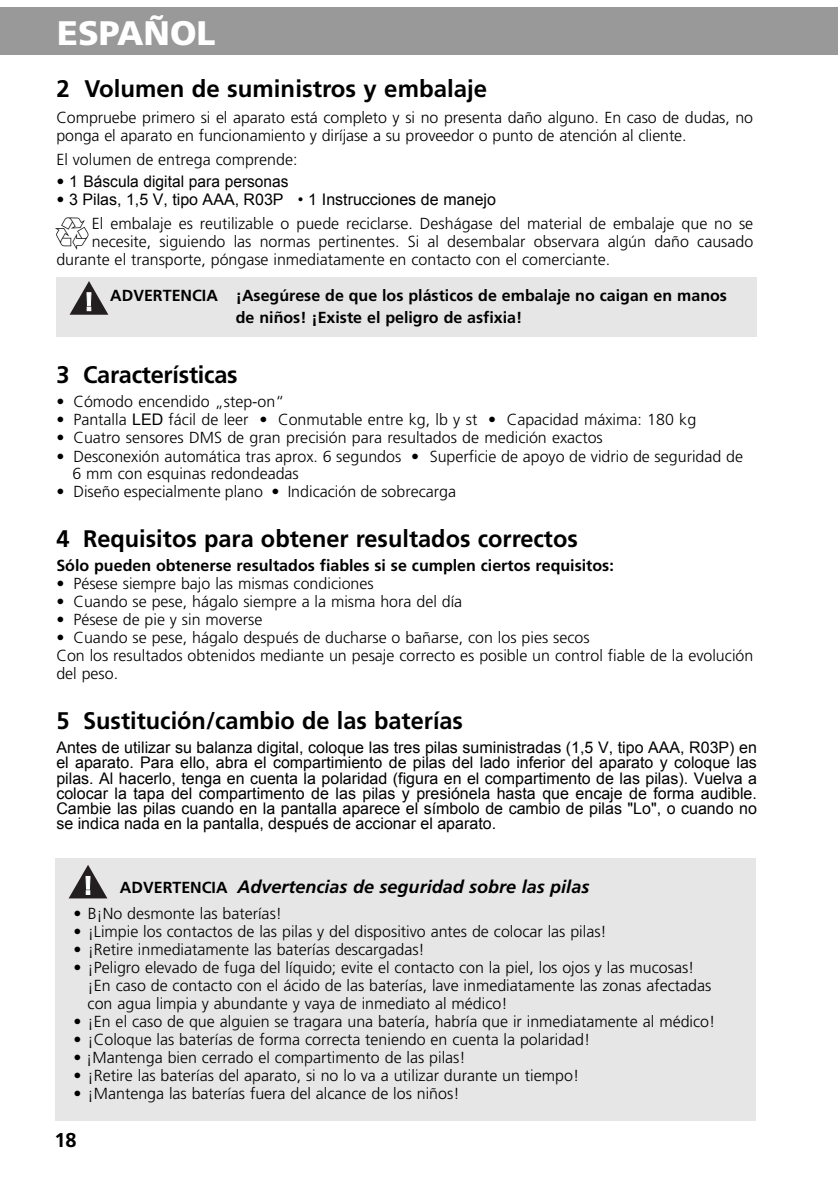
<style>
.page{position:relative;width:838px;height:1186px;background:#fff}
.page>*{position:absolute;margin:0;border:0;box-sizing:border-box;transform-origin:0 0}
.t1{font:900 34px "Frutiger";color:#fff}
.t2{font:700 24px "Frutiger";color:#000}
.t3{font:700 20px "Frutiger";color:#000}
.t4{font:italic 700 18px "Frutiger";color:#000}
.t5{font:300 16px/18px "Frutiger";color:#000}
.t6{font:16px/15.2px "Arial";color:#000;text-align:justify}
.t7{font:700 16px/22px "Frutiger";color:#000}
.s1{font-family:"Frutiger";font-weight:300}
.s2{font-family:"Arial";font-weight:400}
.s3{font-style:normal;font-size:16px}
</style>
<div class="page">
<div style="left:0;top:7px;width:837px;height:47px;background:#999"></div>
<div style="left:55px;top:858px;width:700px;height:262px;background:#e6e6e6"></div>
<svg style="left:69px;top:865px;width:38px;height:33px"></svg>
<div style="left:56px;top:277px;width:700px;height:59px;background:#e6e6e6"></div>
<svg style="left:69px;top:281px;width:39px;height:34px"></svg>
<img style="left:55px;top:218px;width:33px;height:32px">
<h1 class="t1" style="left:57px;top:20px;width:160px">ESPAÑOL</h1>
<h2 class="t2" style="left:56px;top:79px;width:432px">2 Volumen de suministros y embalaje</h2>
<p class="t5" style="left:56px;top:110px;width:698px">Compruebe primero si el aparato está completo y si no presenta daño alguno. En caso de dudas, no ponga el aparato en funcionamiento y diríjase a su proveedor o punto de atención al cliente.</p>
<p class="t5" style="left:56px;top:152px;width:242px">El volumen de entrega comprende:</p>
<p class="t6" style="left:56px;top:174px;width:234px"><span class="s1">•</span> 1 Báscula digital para personas</p>
<p class="t6" style="left:56px;top:192px;width:441px"><span class="s1">•</span> 3 Pilas, 1,5 V, tipo AAA, R03P • 1 Instrucciones de manejo</p>
<p class="t5" style="left:92px;top:216px;width:662px">El embalaje es reutilizable o puede reciclarse. Deshágase del material de embalaje que no se</p>
<p class="t5" style="left:92px;top:234px;width:662px">necesite, siguiendo las normas pertinentes. Si al desembalar observara algún daño causado</p>
<p class="t5" style="left:56px;top:252px;width:555px">durante el transporte, póngase inmediatamente en contacto con el comerciante.</p>
<p class="t7" style="left:236px;top:286px;width:492px;text-indent:-125px">ADVERTENCIA ¡Asegúrese de que los plásticos de embalaje no caigan en manos de niños! ¡Existe el peligro de asfixia!</p>
<h2 class="t2" style="left:56px;top:365px;width:183px">3 Características</h2>
<p class="t5" style="left:56px;top:394px;width:229px">• Cómodo encendido „step-on“</p>
<p class="t5" style="left:56px;top:412px;width:641px">• Pantalla <span class="s2">LED</span> fácil de leer • Conmutable entre kg, lb y st • Capacidad máxima: 180 kg</p>
<p class="t5" style="left:56px;top:430px;width:547px">• Cuatro sensores DMS de gran precisión para resultados de medición exactos</p>
<p class="t5" style="left:73px;top:449px;width:671px;line-height:17px;text-indent:-16px">• Desconexión automática tras aprox. 6 segundos • Superficie de apoyo de vidrio de seguridad de<br>6 mm con esquinas redondeadas</p>
<p class="t5" style="left:56px;top:484px;width:401px">• Diseño especialmente plano • Indicación de sobrecarga</p>
<h2 class="t2" style="left:56px;top:529px;width:523px">4 Requisitos para obtener resultados correctos</h2>
<p class="t7" style="left:56px;top:556px;width:558px">Sólo pueden obtenerse resultados fiables si se cumplen ciertos requisitos:</p>
<p class="t5" style="left:56px;top:576px;width:319px">• Pésese siempre bajo las mismas condiciones</p>
<p class="t5" style="left:56px;top:594px;width:407px">• Cuando se pese, hágalo siempre a la misma hora del día</p>
<p class="t5" style="left:56px;top:612px;width:207px">• Pésese de pie y sin moverse</p>
<p class="t5" style="left:56px;top:630px;width:698px">• Cuando se pese, hágalo después de ducharse o bañarse, con los pies secos<br>Con los resultados obtenidos mediante un pesaje correcto es posible un control fiable de la evolución del peso.</p>
<h2 class="t2" style="left:56px;top:711px;width:408px">5 Sustitución/cambio de las baterías</h2>
<p class="t6" style="left:56px;top:740px;width:701px">Antes de utilizar su balanza digital, coloque las tres pilas suministradas (1,5 V, tipo AAA, R03P) en el aparato. Para ello, abra el compartimiento de pilas del lado inferior del aparato y coloque las pilas. Al hacerlo, tenga en cuenta la polaridad (figura en el compartimento de las pilas). Vuelva a colocar la tapa del compartimento de las pilas y presiónela hasta que encaje de forma audible.<br>Cambie las pilas cuando en la pantalla aparece el símbolo de cambio de pilas "Lo", o cuando no se indica nada en la pantalla, después de accionar el aparato.</p>
<p class="t4" style="left:120px;top:880px;width:470px"><span class="s3">ADVERTENCIA</span> Advertencias de seguridad sobre las pilas</p>
<p class="t5" style="left:73px;top:906px;width:210px">• B¡No desmonte las baterías!</p>
<p class="t5" style="left:73px;top:924px;width:534px">• ¡Limpie los contactos de las pilas y del dispositivo antes de colocar las pilas!</p>
<p class="t5" style="left:73px;top:942px;width:353px">• ¡Retire inmediatamente las baterías descargadas!</p>
<p class="t5" style="left:88px;top:960px;width:625px;text-indent:-14px">• ¡Peligro elevado de fuga del líquido; evite el contacto con la piel, los ojos y las mucosas! ¡En caso de contacto con el ácido de las baterías, lave inmediatamente las zonas afectadas con agua limpia y abundante y vaya de inmediato al médico!</p>
<p class="t5" style="left:73px;top:1014px;width:643px">• ¡En el caso de que alguien se tragara una batería, habría que ir inmediatamente al médico!</p>
<p class="t5" style="left:73px;top:1032px;width:518px">• ¡Coloque las baterías de forma correcta teniendo en cuenta la polaridad!</p>
<p class="t5" style="left:73px;top:1050px;width:394px">• ¡Mantenga bien cerrado el compartimento de las pilas!</p>
<p class="t5" style="left:73px;top:1068px;width:507px">• ¡Retire las baterías del aparato, si no lo va a utilizar durante un tiempo!</p>
<p class="t5" style="left:73px;top:1086px;width:387px">• ¡Mantenga las baterías fuera del alcance de los niños!</p>
<p class="t3" style="left:54px;top:1131px;width:24px">18</p>
</div>
